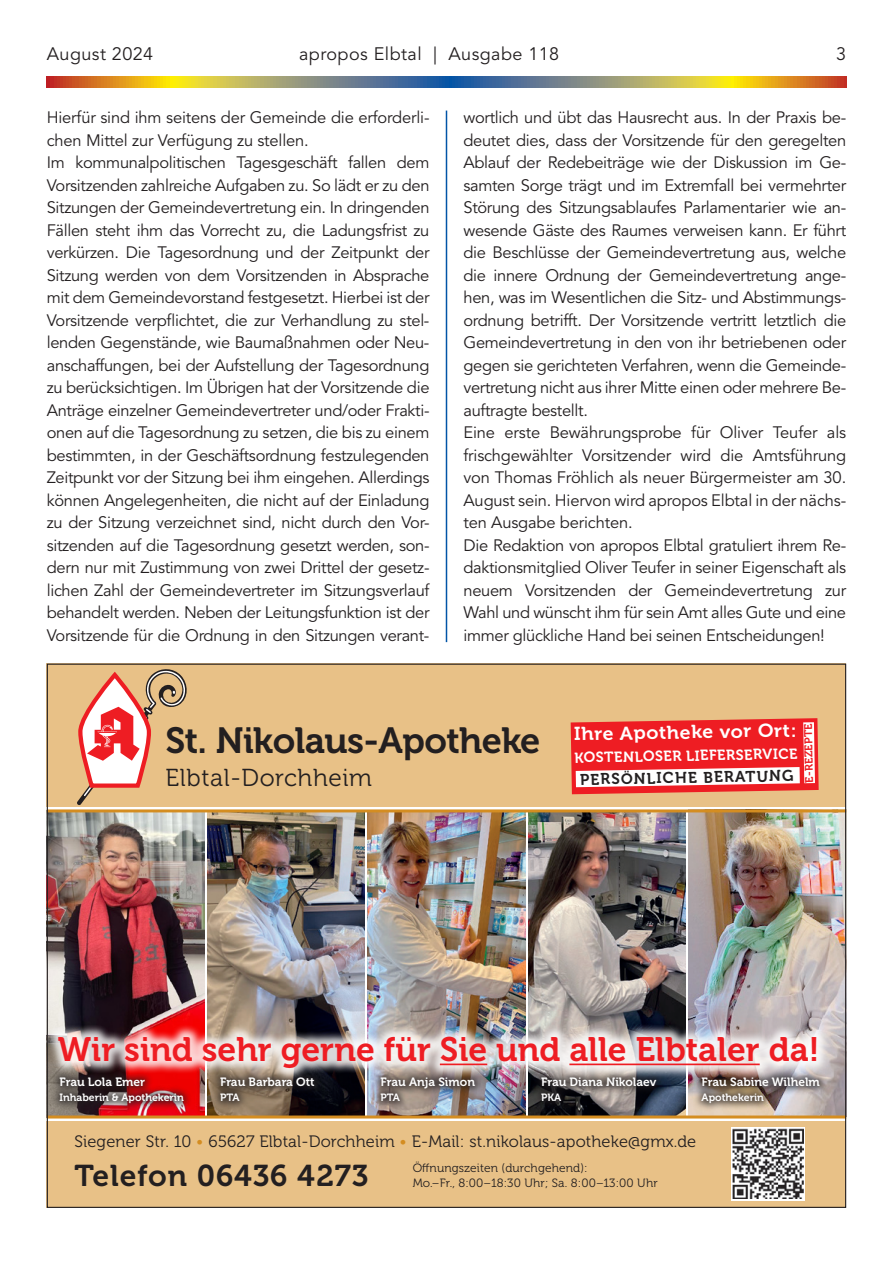
<style>
.page{position:relative;width:893px;height:1263px;background:#fff}
.page>*{position:absolute;margin:0;border:0;box-sizing:border-box;transform-origin:0 0}
.t1{font:36.3px "Museo 700";letter-spacing:-.015em;color:#231f20}
.t2{font:33.75px "Museo 700";color:#ee1d23}
.t3{font:30px "Museo 700";letter-spacing:.03em;color:#231f20}
.t4{font:24.45px "Museo 300";letter-spacing:.025em;color:#231f20}
.t5{font:18.6px "Museo 700";color:#fff;scale:1.05 1}
.t6{font:18px "Avenir LT Std";letter-spacing:.025em;color:#231f20}
.t7{font:16.5px/22.5px "Avenir LT Std";letter-spacing:-.02em;color:#231f20}
.t8{font:16.5px "Museo 300";letter-spacing:.01em;color:#231f20}
.t9{font:15.45px "Museo 700";color:#231f20}
.t10{font:14.55px "Museo 700";color:#fff}
.t11{font:12px "Museo 700";color:#fff}
.t12{font:12px/15px "Museo 300";letter-spacing:.01em;color:#231f20}
.t13{font:11.1px "Museo 700";color:#ee1d23}
.t14{font:10.5px "Museo 700";color:#fff}
.s1{font-size:14.85px}
.s2{color:#d48d21}
</style>
<div class="page">
<svg style="left:47px;top:77px;width:799px;height:10px;background:#a3935b"></svg>
<hr style="left:446px;top:111px;width:1px;height:531px;background:#0154a6">
<img style="left:49px;top:812px;width:155px;height:303px">
<img style="left:207px;top:812px;width:158px;height:303px">
<img style="left:368px;top:812px;width:157px;height:303px">
<img style="left:528px;top:812px;width:158px;height:303px">
<img style="left:689px;top:812px;width:155px;height:303px">
<div style="left:47px;top:664px;width:799px;height:143px;background:#e8c187"></div>
<svg style="left:77px;top:669px;width:110px;height:136px"></svg>
<div style="left:47px;top:1121px;width:799px;height:87px;background:#e8c187"></div>
<hr style="left:47px;top:1115px;width:799px;height:3px;background:#d48d21">
<hr style="left:47px;top:809px;width:799px;height:3px;background:#d48d21">
<svg style="left:571px;top:718px;width:248px;height:76px;background:#f15959"></svg>
<div style="left:51px;top:1068px;width:142px;height:44px;background:#231f20;opacity:.75"></div>
<div style="left:211px;top:1068px;width:112px;height:42px;background:#231f20;opacity:.75"></div>
<div style="left:372px;top:1068px;width:112px;height:42px;background:#231f20;opacity:.75"></div>
<div style="left:532px;top:1068px;width:133px;height:42px;background:#231f20;opacity:.75"></div>
<div style="left:693px;top:1068px;width:135px;height:44px;background:#231f20;opacity:.75"></div>
<svg style="left:731px;top:1127px;width:74px;height:73px"></svg>
<img style="left:733px;top:1129px;width:70px;height:69px">
<div style="left:47px;top:1024px;width:782px;height:57px;background:#fff;opacity:.85"></div>
<hr style="left:440px;top:1063px;width:47px;height:2px;background:#ee1d23">
<hr style="left:569px;top:1063px;width:191px;height:2px;background:#ee1d23">
<p class="t6" style="left:47px;top:44px;width:108px">August 2024</p>
<p class="t6" style="left:299px;top:44px;width:262px">apropos Elbtal | Ausgabe 118</p>
<p class="t6" style="left:836px;top:44px;width:12px">3</p>
<p class="t7" style="left:47px;top:107px;width:384px">Hierfür sind ihm seitens der Gemeinde die erforderli&shy;chen Mittel zur Verfügung zu stellen.<br>Im kommunalpolitischen Tagesgeschäft fallen dem Vorsitzenden zahlreiche Aufgaben zu. So lädt er zu den Sitzungen der Gemeindevertretung ein. In dringenden Fällen steht ihm das Vorrecht zu, die Ladungsfrist zu verkürzen. Die Tagesordnung und der Zeitpunkt der Sitzung werden von dem Vorsitzenden in Absprache mit dem Gemeindevorstand festgesetzt. Hierbei ist der Vorsitzende verpflichtet, die zur Verhandlung zu stel&shy;lenden Gegenstände, wie Baumaßnahmen oder Neu&shy;anschaffungen, bei der Aufstellung der Tagesordnung zu berücksichtigen. Im Übrigen hat der Vorsitzende die Anträge einzelner Gemeindevertreter und/oder Frakti&shy;onen auf die Tagesordnung zu setzen, die bis zu einem bestimmten, in der Geschäftsordnung festzulegenden Zeitpunkt vor der Sitzung bei ihm eingehen. Allerdings können Angelegenheiten, die nicht auf der Einladung zu der Sitzung verzeichnet sind, nicht durch den Vor&shy;sitzenden auf die Tagesordnung gesetzt werden, son&shy;dern nur mit Zustimmung von zwei Drittel der gesetz&shy;lichen Zahl der Gemeindevertreter im Sitzungsverlauf behandelt werden. Neben der Leitungsfunktion ist der Vorsitzende für die Ordnung in den Sitzungen verant-</p>
<p class="t7" style="left:463px;top:107px;width:384px">wortlich und übt das Hausrecht aus. In der Praxis be&shy;deutet dies, dass der Vorsitzende für den geregelten Ablauf der Redebeiträge wie der Diskussion im Ge&shy;samten Sorge trägt und im Extremfall bei vermehrter Störung des Sitzungsablaufes Parlamentarier wie an&shy;wesende Gäste des Raumes verweisen kann. Er führt die Beschlüsse der Gemeindevertretung aus, welche die innere Ordnung der Gemeindevertretung ange&shy;hen, was im Wesentlichen die Sitz- und Abstimmungs&shy;ordnung betrifft. Der Vorsitzende vertritt letztlich die Gemeindevertretung in den von ihr betriebenen oder gegen sie gerichteten Verfahren, wenn die Gemeinde&shy;vertretung nicht aus ihrer Mitte einen oder mehrere Be&shy;auftragte bestellt.<br>Eine erste Bewährungsprobe für Oliver Teufer als frischgewählter Vorsitzender wird die Amtsführung von Thomas Fröhlich als neuer Bürgermeister am 30.<br>August sein. Hiervon wird apropos Elbtal in der nächs&shy;ten Ausgabe berichten.<br>Die Redaktion von apropos Elbtal gratuliert ihrem Re&shy;daktionsmitglied Oliver Teufer in seiner Eigenschaft als neuem Vorsitzenden der Gemeindevertretung zur Wahl und wünscht ihm für sein Amt alles Gute und eine immer glückliche Hand bei seinen Entscheidungen!</p>
<h1 class="t1" style="left:165px;top:721px;width:376px">St. Nikolaus-Apotheke</h1>
<h3 class="t4" style="left:166px;top:764px;width:208px">Elbtal-Dorchheim</h3>
<p class="t5" style="left:574px;top:723px;width:214px;rotate:-1deg">Ihre Apotheke vor Ort:</p>
<p class="t10" style="left:574px;top:749px;width:225px;rotate:-1deg">KOSTENLOSER LIEFERSERVICE</p>
<p class="t9" style="left:580px;top:771px;width:215px;rotate:-1deg">PERS<span class="s1">Ö</span>NLICHE BERATUNG</p>
<p class="t13" style="left:803px;top:783px;width:61px;rotate:-91deg">E-REZEPTE</p>
<h2 class="t2" style="left:58px;top:1030px;width:763px">Wir sind sehr gerne für Sie und alle Elbtaler da!</h2>
<p class="t11" style="left:60px;top:1075px;width:87px">Frau Lola Emer</p>
<p class="t14" style="left:60px;top:1092px;width:126px">Inhaberin &amp; Apothekerin</p>
<p class="t11" style="left:220px;top:1075px;width:96px">Frau Barbara Ott</p>
<p class="t14" style="left:220px;top:1092px;width:21px">PTA</p>
<p class="t11" style="left:381px;top:1075px;width:96px">Frau Anja Simon</p>
<p class="t14" style="left:381px;top:1092px;width:21px">PTA</p>
<p class="t11" style="left:541px;top:1075px;width:117px">Frau Diana Nikolaev</p>
<p class="t14" style="left:541px;top:1092px;width:22px">PKA</p>
<p class="t11" style="left:702px;top:1075px;width:120px">Frau Sabine Wilhelm</p>
<p class="t14" style="left:702px;top:1092px;width:64px">Apothekerin</p>
<p class="t8" style="left:74px;top:1133px;width:623px">Siegener Str. 10 <span class="s2">•</span> 65627 Elbtal-Dorchheim <span class="s2">•</span> E-Mail: st.nikolaus-apotheke@gmx.de</p>
<h3 class="t3" style="left:74px;top:1159px;width:296px">Telefon 06436 4273</h3>
<p class="t12" style="left:413px;top:1160px;width:247px">Öffnungszeiten (durchgehend):<br>Mo.–Fr., 8:00–18:30 Uhr; Sa. 8:00–13:00 Uhr</p>
</div>
